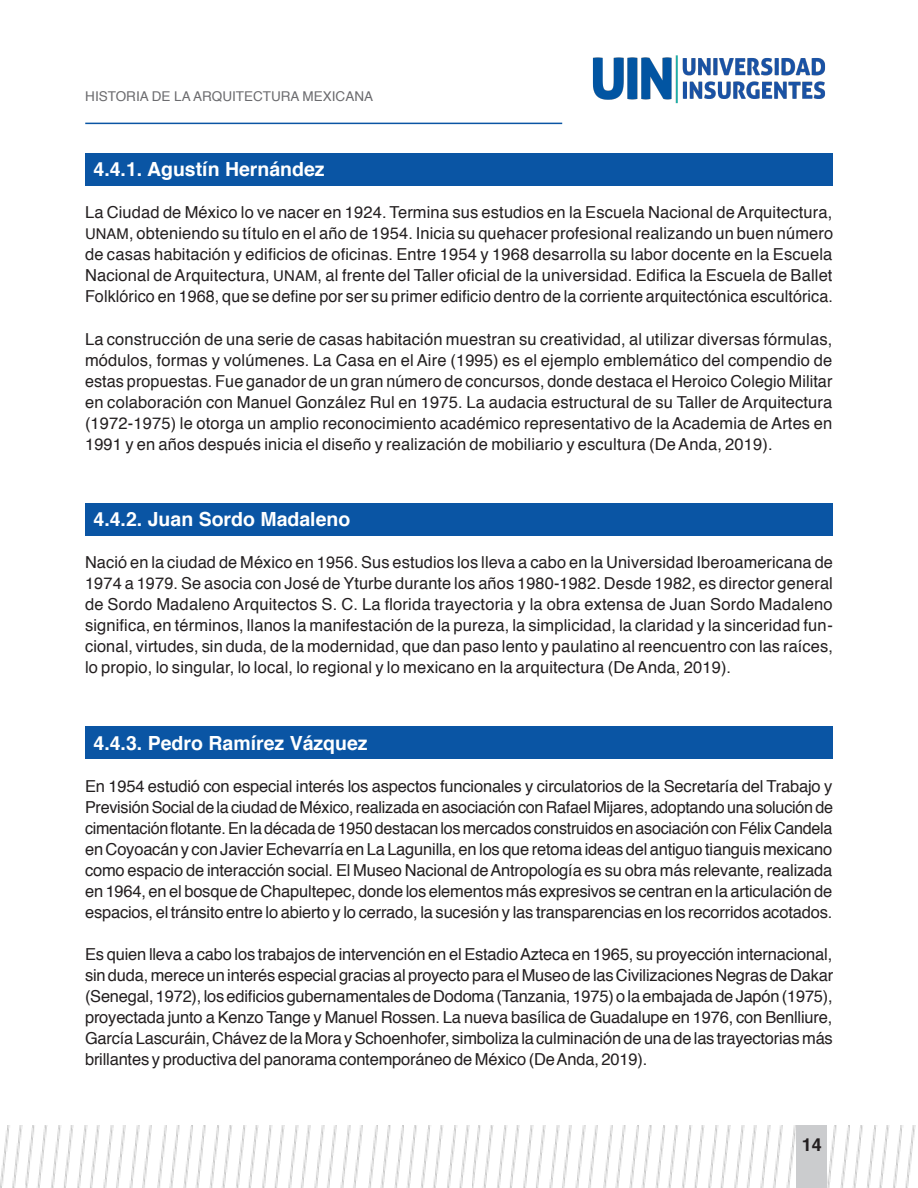
<style>
.page{position:relative;width:918px;height:1188px;background:#fff}
.page>*{position:absolute;margin:0;border:0;box-sizing:border-box;transform-origin:0 0}
.Sub_subtema_-_1_1_1{font:700 19.5px "Helvetica";color:#fff}
.t1{font:700 18px "Helvetica";color:#231f20}
.Texto_general{font:16.5px/21px "Helvetica";letter-spacing:.005em;color:#231f20;text-align:justify}
.t2{font:13.5px "Helvetica";color:#6b6b6e}
.s1{font-family:"Helvetica SC900";font-size:14.85px}
</style>
<div class="page">
<img style="left:592px;top:55px;width:234px;height:49px">
<hr style="left:85px;top:123px;width:477px;height:1px;background:#0a55a4">
<img style="left:0;top:1125px;width:916px;height:63px">
<div style="left:796px;top:1125px;width:31px;height:63px;background:#cbccce"></div>
<div style="left:85px;top:153px;width:748px;height:33px;background:#0a55a4"></div>
<div style="left:85px;top:503px;width:748px;height:33px;background:#0a55a4"></div>
<div style="left:85px;top:726px;width:748px;height:33px;background:#0a55a4"></div>
<p class="t2" style="left:85px;top:86px;width:289px">HISTORIA DE LA ARQUITECTURA MEXICANA</p>
<p class="Sub_subtema_-_1_1_1" style="left:94px;top:154px;width:233px">4.4.1. Agustín Hernández</p>
<p class="Texto_general" style="left:85px;top:203px;width:750px">La Ciudad de México lo ve nacer en 1924. Termina sus estudios en la Escuela Nacional de Arquitectura, <span class="s1">UNAM</span>, obteniendo su título en el año de 1954. Inicia su quehacer profesional realizando un buen número de casas habitación y edificios de oficinas. Entre 1954 y 1968 desarrolla su labor docente en la Escuela Nacional de Arquitectura, <span class="s1">UNAM</span>, al frente del Taller oficial de la universidad. Edifica la Escuela de Ballet Folklórico en 1968, que se define por ser su primer edificio dentro de la corriente arquitectónica escultórica.</p>
<p class="Texto_general" style="left:85px;top:329px;width:749px">La construcción de una serie de casas habitación muestran su creatividad, al utilizar diversas fórmulas, módulos, formas y volúmenes. La Casa en el Aire (1995) es el ejemplo emblemático del compendio de estas propuestas. Fue ganador de un gran número de concursos, donde destaca el Heroico Colegio Militar en colaboración con Manuel González Rul en 1975. La audacia estructural de su Taller de Arquitectura (1972-1975) le otorga un amplio reconocimiento académico representativo de la Academia de Artes en 1991 y en años después inicia el diseño y realización de mobiliario y escultura (De Anda, 2019).</p>
<p class="Sub_subtema_-_1_1_1" style="left:94px;top:503px;width:258px">4.4.2. Juan Sordo Madaleno</p>
<p class="Texto_general" style="left:85px;top:552px;width:749px">Nació en la ciudad de México en 1956. Sus estudios los lleva a cabo en la Universidad Iberoamericana de 1974 a 1979. Se asocia con José de Yturbe durante los años 1980-1982. Desde 1982, es director general de Sordo Madaleno Arquitectos S. C. La florida trayectoria y la obra extensa de Juan Sordo Madaleno significa, en términos, llanos la manifestación de la pureza, la simplicidad, la claridad y la sinceridad fun&shy;cional, virtudes, sin duda, de la modernidad, que dan paso lento y paulatino al reencuentro con las raíces, lo propio, lo singular, lo local, lo regional y lo mexicano en la arquitectura (De Anda, 2019).</p>
<p class="Sub_subtema_-_1_1_1" style="left:94px;top:727px;width:276px">4.4.3. Pedro Ramírez Vázquez</p>
<p class="Texto_general" style="left:85px;top:776px;width:750px">En 1954 estudió con especial interés los aspectos funcionales y circulatorios de la Secretaría del Trabajo y Previsión Social de la ciudad de México, realizada en asociación con Rafael Mijares, adoptando una solución de cimentación flotante. En la década de 1950 destacan los mercados construidos en asociación con Félix Candela en Coyoacán y con Javier Echevarría en La Lagunilla, en los que retoma ideas del antiguo tianguis mexicano como espacio de interacción social. El Museo Nacional de Antropología es su obra más relevante, realizada en 1964, en el bosque de Chapultepec, donde los elementos más expresivos se centran en la articulación de espacios, el tránsito entre lo abierto y lo cerrado, la sucesión y las transparencias en los recorridos acotados.</p>
<p class="Texto_general" style="left:85px;top:944px;width:750px">Es quien lleva a cabo los trabajos de intervención en el Estadio Azteca en 1965, su proyección internacional, sin duda, merece un interés especial gracias al proyecto para el Museo de las Civilizaciones Negras de Dakar (Senegal, 1972), los edificios gubernamentales de Dodoma (Tanzania, 1975) o la embajada de Japón (1975), proyectada junto a Kenzo Tange y Manuel Rossen. La nueva basílica de Guadalupe en 1976, con Benlliure, García Lascuráin, Chávez de la Mora y Schoenhofer, simboliza la culminación de una de las trayectorias más brillantes y productiva del panorama contemporáneo de México (De Anda, 2019).</p>
<p class="t1" style="left:802px;top:1130px;width:22px">14</p>
</div>
